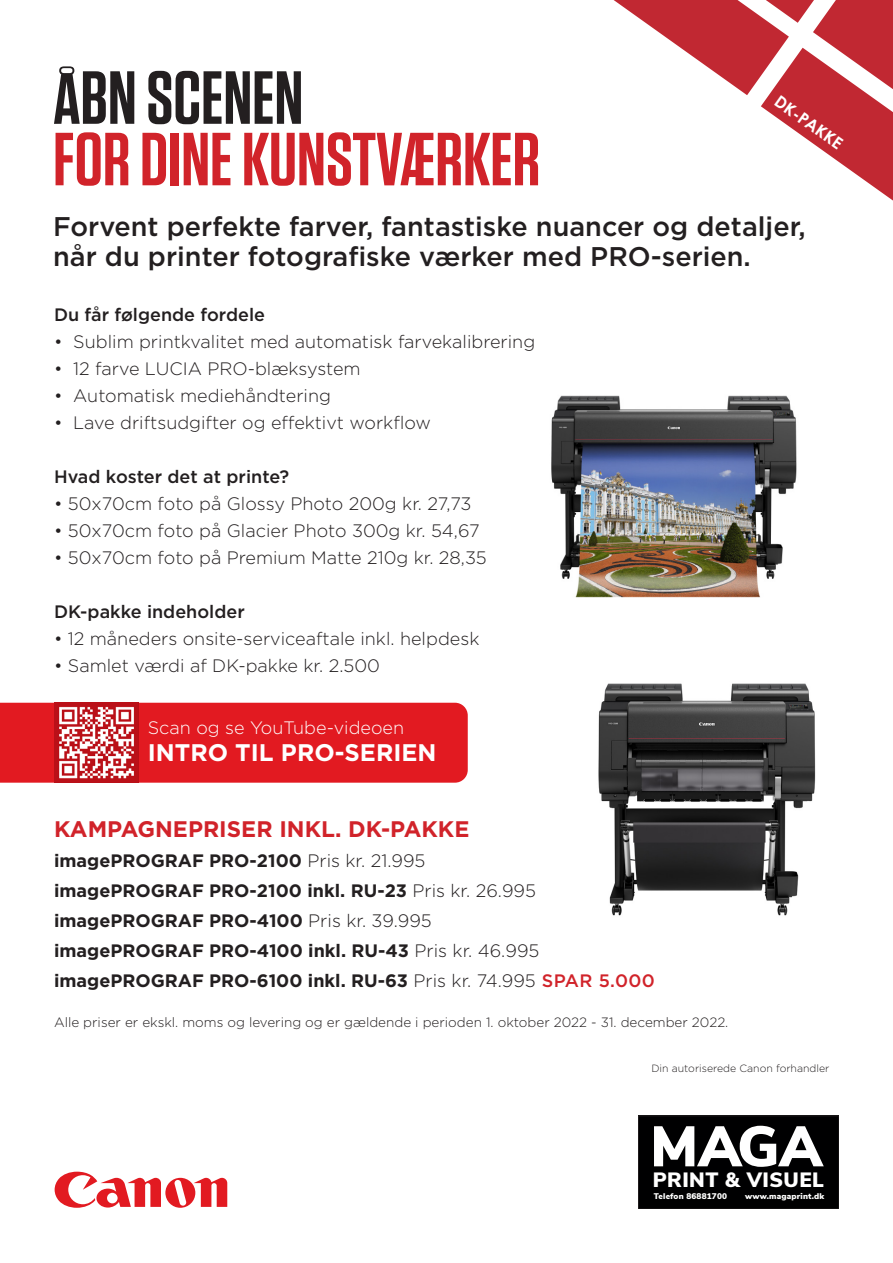
<style>
.page{position:relative;width:893px;height:1263px;background:#fff}
.page>*{position:absolute;margin:0;border:0;box-sizing:border-box;transform-origin:0 0}
.t1{font:600 75px "Tungsten";color:#d1232a}
.t2{font:600 75px "Tungsten";color:#231f20}
.t3{font:900 56.85px "Nunito Sans";color:#fff}
.t4{font:500 27px "Gotham";color:#231f20}
.t5{font:700 24px "Gotham";color:#fff}
.t6{font:700 22.5px "Gotham";color:#d1232a}
.t7{font:900 20.7px "Nunito Sans";letter-spacing:.025em;color:#fff}
.t8{font:300 18px "Gotham";color:#231f20}
.t9{font:700 18px "Gotham";color:#231f20}
.t10{font:500 18px "Gotham";color:#231f20}
.t11{font:300 18px "Gotham";color:#fff}
.t12{font:700 16.5px "Century Gothic";color:#fff}
.t13{font:300 13.5px "Gotham";color:#231f20}
.t14{font:300 10.5px "Gotham";color:#231f20}
.t15{font:900 8.25px "Nunito Sans";letter-spacing:.025em;color:#fff}
.s1{font-weight:300}
.s2{font-weight:500;color:#d1232a}
</style>
<div class="page">
<div style="left:0;top:703px;width:468px;height:80px;background:#e21a21"></div>
<img style="left:54px;top:703px;width:84px;height:79px">
<img style="left:551px;top:395px;width:246px;height:203px">
<img style="left:598px;top:683px;width:218px;height:233px">
<svg style="left:614px;top:0;width:279px;height:201px"></svg>
<svg style="left:55px;top:1172px;width:172px;height:36px"></svg>
<div style="left:638px;top:1116px;width:201px;height:93px;background:#000001"></div>
<div style="left:638px;top:1116px;width:201px;height:93px;border:1px solid #231f20"></div>
<p class="t2" style="left:53px;top:58px;width:252px">ÅBN SCENEN</p>
<p class="t1" style="left:53px;top:120px;width:489px">FOR DINE KUNSTVÆRKER</p>
<p class="t4" style="left:53px;top:209px;width:754px">Forvent perfekte farver, fantastiske nuancer og detaljer,</p>
<p class="t4" style="left:53px;top:239px;width:699px">når du printer fotografiske værker med PRO-serien.</p>
<p class="t12" style="left:783px;top:89px;width:81px;rotate:35deg">DK-PAKKE</p>
<p class="t10" style="left:54px;top:302px;width:213px">Du får følgende fordele</p>
<p class="t8" style="left:54px;top:330px;width:483px">• Sublim printkvalitet med automatisk farvekalibrering</p>
<p class="t8" style="left:54px;top:357px;width:308px">• 12 farve LUCIA PRO-blæksystem</p>
<p class="t8" style="left:54px;top:384px;width:278px">• Automatisk mediehåndtering</p>
<p class="t8" style="left:54px;top:411px;width:378px">• Lave driftsudgifter og effektivt workflow</p>
<p class="t10" style="left:54px;top:464px;width:237px">Hvad koster det at printe?</p>
<p class="t8" style="left:54px;top:492px;width:419px">• 50x70cm foto på Glossy Photo 200g kr. 27,73</p>
<p class="t8" style="left:54px;top:519px;width:427px">• 50x70cm foto på Glacier Photo 300g kr. 54,67</p>
<p class="t8" style="left:54px;top:546px;width:434px">• 50x70cm foto på Premium Matte 210g kr. 28,35</p>
<p class="t10" style="left:54px;top:599px;width:192px">DK-pakke indeholder</p>
<p class="t8" style="left:54px;top:627px;width:427px">• 12 måneders onsite-serviceaftale inkl. helpdesk</p>
<p class="t8" style="left:54px;top:654px;width:327px">• Samlet værdi af DK-pakke kr. 2.500</p>
<p class="t11" style="left:148px;top:716px;width:258px">Scan og se YouTube-videoen</p>
<p class="t5" style="left:148px;top:737px;width:290px">INTRO TIL PRO-SERIEN</p>
<p class="t6" style="left:54px;top:814px;width:417px">KAMPAGNEPRISER INKL. DK-PAKKE</p>
<p class="t9" style="left:54px;top:848px;width:373px">imagePROGRAF PRO-2100 <span class="s1">Pris kr. 21.995</span></p>
<p class="t9" style="left:54px;top:878px;width:483px">imagePROGRAF PRO-2100 inkl. RU-23 <span class="s1">Pris kr. 26.995</span></p>
<p class="t9" style="left:54px;top:908px;width:379px">imagePROGRAF PRO-4100 <span class="s1">Pris kr. 39.995</span></p>
<p class="t9" style="left:54px;top:938px;width:487px">imagePROGRAF PRO-4100 inkl. RU-43 <span class="s1">Pris kr. 46.995</span></p>
<p class="t9" style="left:54px;top:968px;width:602px">imagePROGRAF PRO-6100 inkl. RU-63 <span class="s1">Pris kr. 74.995</span> <span class="s2">SPAR 5.000</span></p>
<p class="t13" style="left:54px;top:1014px;width:676px">Alle priser er ekskl. moms og levering og er gældende i perioden 1. oktober 2022 - 31. december 2022.</p>
<p class="t14" style="left:651px;top:1061px;width:180px">Din autoriserede Canon forhandler</p>
<p class="t3" style="left:650px;top:1105px;width:174px">MAGA</p>
<p class="t7" style="left:653px;top:1164px;width:173px">PRINT &amp; VISUEL</p>
<p class="t15" style="left:654px;top:1190px;width:75px">Telefon 86881700</p>
<p class="t15" style="left:745px;top:1190px;width:81px">www.magaprint.dk</p>
</div>
